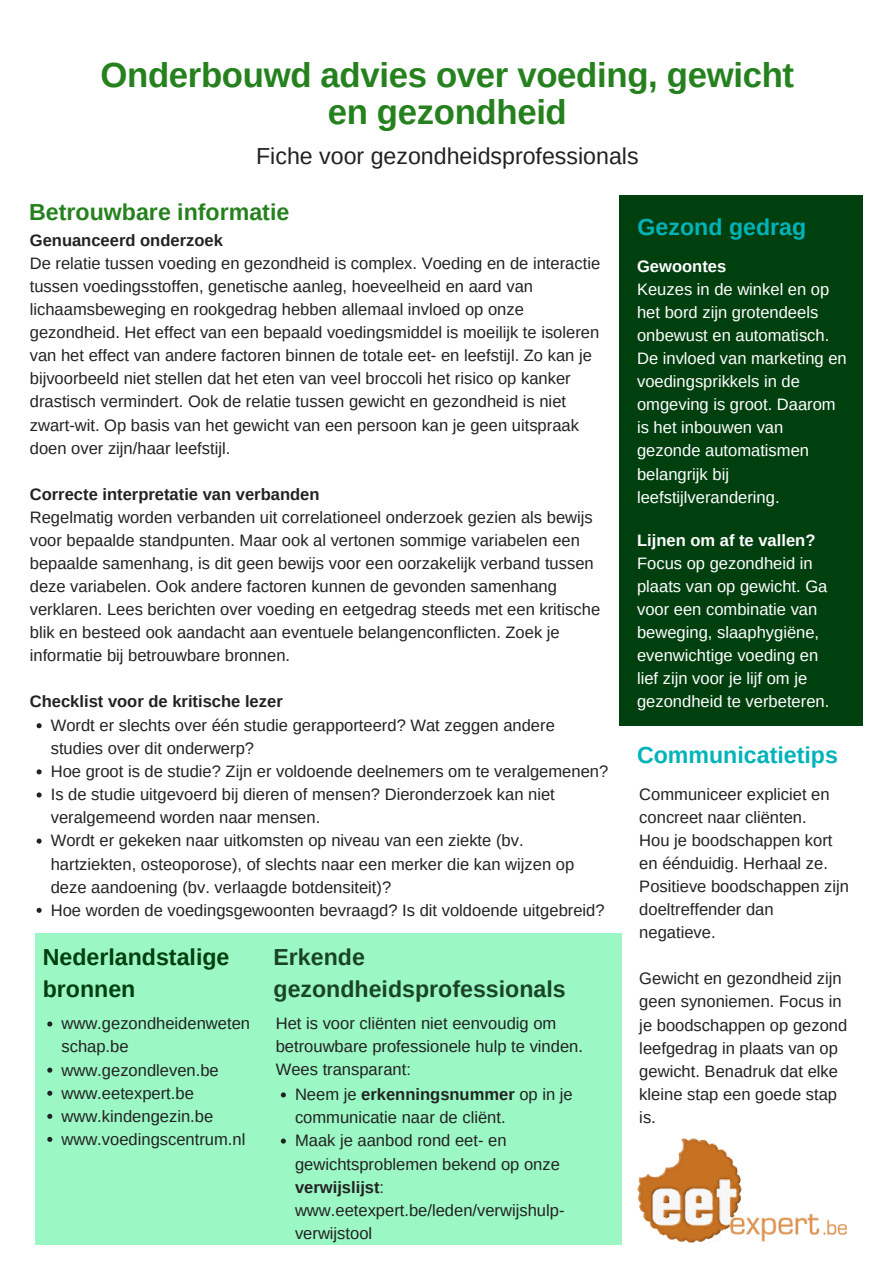
<style>
.page{position:relative;width:893px;height:1263px;background:#fff}
.page>*{position:absolute;margin:0;border:0;box-sizing:border-box;transform-origin:0 0}
.t1{font:700 34.72px/37.1px "Arimo";letter-spacing:-.01em;color:#25811d;text-align:center}
.t2{font:23.17px "Arimo";color:#222}
.t3{font:700 23.17px/32.1px "Arimo";color:#194428}
.t4{font:700 23.17px "Arimo";color:#00b3b9}
.t5{font:700 23.17px/32.1px "Arimo";color:#00400f}
.t6{font:700 23.17px "Arimo";color:#25811d}
.t7{font:16.58px/23.1px "Arimo";color:#222}
.t8{font:16.58px/23.1px "Arimo";color:#fff}
.t9{font:700 16.58px "Arimo";color:#222}
.t10{font:700 16.58px "Arimo";color:#fff}
.s1{font-weight:700}
</style>
<div class="page">
<div style="left:35px;top:933px;width:586px;height:312px;background:#9bf7c4"></div>
<svg style="left:47px;top:1021px;width:5px;height:5px"></svg>
<svg style="left:47px;top:1068px;width:5px;height:5px"></svg>
<svg style="left:47px;top:1091px;width:5px;height:5px"></svg>
<svg style="left:47px;top:1114px;width:5px;height:5px"></svg>
<svg style="left:47px;top:1137px;width:5px;height:5px"></svg>
<svg style="left:281px;top:1092px;width:5px;height:5px"></svg>
<svg style="left:281px;top:1138px;width:5px;height:5px"></svg>
<img style="left:637px;top:1138px;width:210px;height:105px">
<svg style="left:37px;top:723px;width:5px;height:5px"></svg>
<svg style="left:37px;top:769px;width:5px;height:5px"></svg>
<svg style="left:37px;top:792px;width:5px;height:5px"></svg>
<svg style="left:37px;top:838px;width:5px;height:6px"></svg>
<svg style="left:37px;top:908px;width:5px;height:5px"></svg>
<div style="left:619px;top:196px;width:243px;height:530px;background:#00400f"></div>
<h1 class="t1" style="left:100px;top:56px;width:695px">Onderbouwd advies over voeding, gewicht en gezondheid</h1>
<h2 class="t2" style="left:256px;top:143px;width:384px">Fiche voor gezondheidsprofessionals</h2>
<h2 class="t6" style="left:29px;top:199px;width:262px">Betrouwbare informatie</h2>
<p class="t9" style="left:30px;top:231px;width:195px">Genuanceerd onderzoek</p>
<p class="t7" style="left:30px;top:252px;width:572px">De relatie tussen voeding en gezondheid is complex. Voeding en de interactie tussen voedingsstoffen, genetische aanleg, hoeveelheid en aard van lichaamsbeweging en rookgedrag hebben allemaal invloed op onze gezondheid. Het effect van een bepaald voedingsmiddel is moeilijk te isoleren van het effect van andere factoren binnen de totale eet- en leefstijl. Zo kan je bijvoorbeeld niet stellen dat het eten van veel broccoli het risico op kanker drastisch vermindert. Ook de relatie tussen gewicht en gezondheid is niet zwart-wit. Op basis van het gewicht van een persoon kan je geen uitspraak doen over zijn/haar leefstijl.</p>
<p class="t9" style="left:30px;top:485px;width:291px">Correcte interpretatie van verbanden</p>
<p class="t7" style="left:30px;top:505px;width:572px">Regelmatig worden verbanden uit correlationeel onderzoek gezien als bewijs voor bepaalde standpunten. Maar ook al vertonen sommige variabelen een bepaalde samenhang, is dit geen bewijs voor een oorzakelijk verband tussen deze variabelen. Ook andere factoren kunnen de gevonden samenhang verklaren. Lees berichten over voeding en eetgedrag steeds met een kritische blik en besteed ook aandacht aan eventuele belangenconflicten. Zoek je informatie bij betrouwbare bronnen.</p>
<p class="t9" style="left:30px;top:692px;width:254px">Checklist voor de kritische lezer</p>
<p class="t7" style="left:51px;top:714px;width:559px">Wordt er slechts over één studie gerapporteerd? Wat zeggen andere studies over dit onderwerp?<br>Hoe groot is de studie? Zijn er voldoende deelnemers om te veralgemenen?<br>Is de studie uitgevoerd bij dieren of mensen? Dieronderzoek kan niet veralgemeend worden naar mensen.<br>Wordt er gekeken naar uitkomsten op niveau van een ziekte (bv. hartziekten, osteoporose), of slechts naar een merker die kan wijzen op deze aandoening (bv. verlaagde botdensiteit)?<br>Hoe worden de voedingsgewoonten bevraagd? Is dit voldoende uitgebreid?</p>
<h2 class="t5" style="left:43px;top:940px;width:188px">Nederlandstalige bronnen</h2>
<p class="t7" style="left:61px;top:1012px;width:190px">www.gezondheidenweten schap.be www.gezondleven.be www.eetexpert.be www.kindengezin.be www.voedingscentrum.nl</p>
<h2 class="t3" style="left:273px;top:941px;width:294px">Erkende gezondheidsprofessionals</h2>
<p class="t7" style="left:276px;top:1011px;width:309px">Het is voor cliënten niet eenvoudig om betrouwbare professionele hulp te vinden.<br>Wees transparant:</p>
<p class="t7" style="left:295px;top:1083px;width:279px">Neem je <span class="s1">erkenningsnummer</span> op in je communicatie naar de cliënt.<br>Maak je aanbod rond eet- en gewichtsproblemen bekend op onze <span class="s1">verwijslijst</span>: www.eetexpert.be/leden/verwijshulp&shy;verwijstool</p>
<h2 class="t4" style="left:638px;top:214px;width:170px">Gezond gedrag</h2>
<p class="t10" style="left:637px;top:257px;width:91px">Gewoontes</p>
<p class="t8" style="left:637px;top:278px;width:211px">Keuzes in de winkel en op het bord zijn grotendeels onbewust en automatisch.<br>De invloed van marketing en voedingsprikkels in de omgeving is groot. Daarom is het inbouwen van gezonde automatismen belangrijk bij leefstijlverandering.</p>
<p class="t10" style="left:637px;top:531px;width:180px">Lijnen om af te vallen?</p>
<p class="t8" style="left:637px;top:552px;width:194px">Focus op gezondheid in plaats van op gewicht. Ga voor een combinatie van beweging, slaaphygiëne, evenwichtige voeding en lief zijn voor je lijf om je gezondheid te verbeteren.</p>
<h2 class="t4" style="left:637px;top:742px;width:202px">Communicatietips</h2>
<p class="t7" style="left:639px;top:782px;width:211px">Communiceer expliciet en concreet naar cliënten.<br>Hou je boodschappen kort en éénduidig. Herhaal ze.<br>Positieve boodschappen zijn doeltreffender dan negatieve.</p>
<p class="t7" style="left:639px;top:967px;width:209px">Gewicht en gezondheid zijn geen synoniemen. Focus in je boodschappen op gezond leefgedrag in plaats van op gewicht. Benadruk dat elke kleine stap een goede stap is.</p>
</div>
